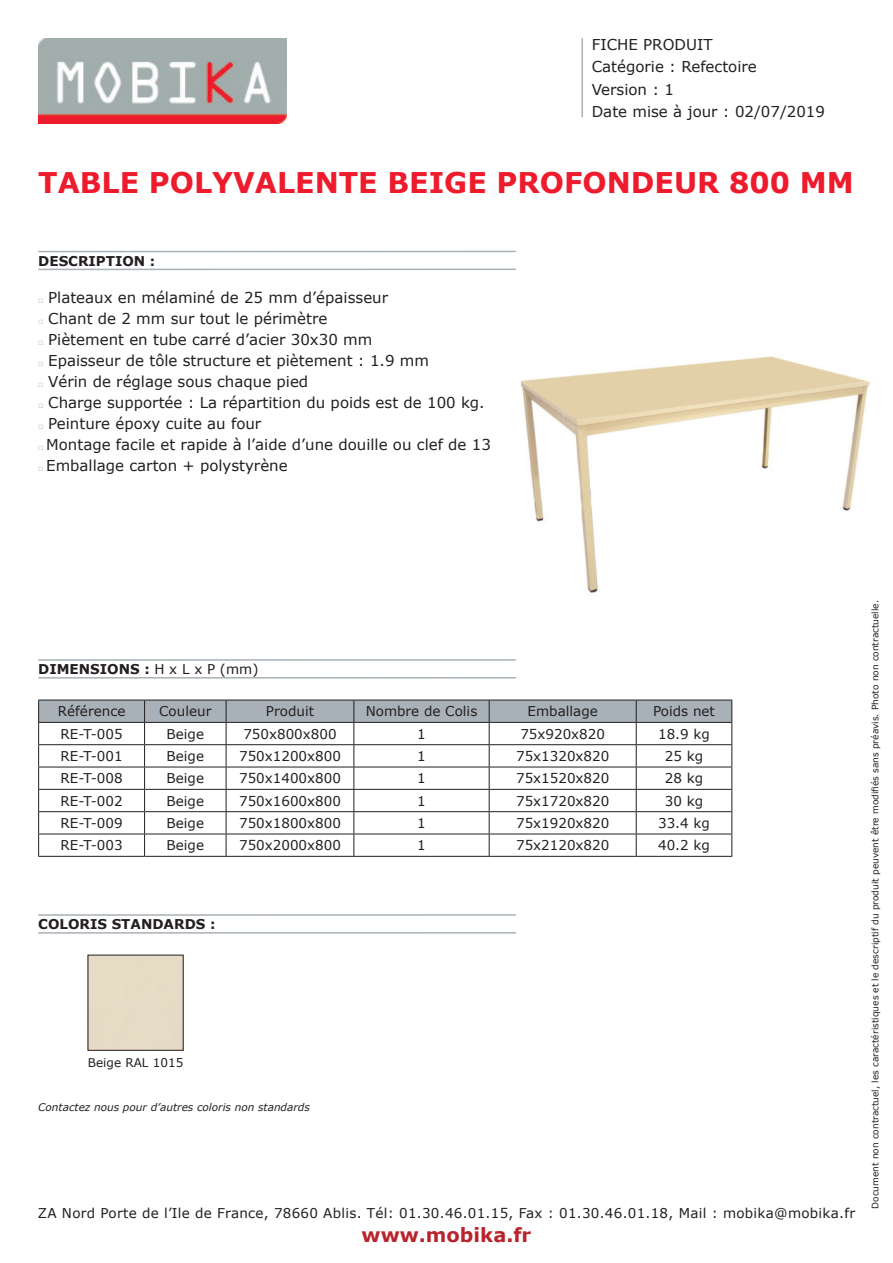
<style>
.page{position:relative;width:893px;height:1263px;background:#fff}
.page>*{position:absolute;margin:0;border:0;box-sizing:border-box;transform-origin:0 0}
.t1{font:700 28.5px "Verdana";color:#ee1b2c}
.t2{font:700 19.5px "Verdana";color:#b9232c}
.t3{font:15px/22.5px "Verdana";color:#231f20}
.t4{font:13.5px "Verdana";color:#231f20}
.t5{font:13.5px "Verdana";letter-spacing:.02em;color:#231f20}
.t6{font:700 13.5px "Verdana";color:#231f20}
.t7{font:12px "Verdana";color:#231f20}
.t8{font:italic 10.5px "Verdana";color:#231f20}
.t9{font:9px "Verdana";color:#231f20}
.s1{font-family:"Arial";font-size:9px;color:#a8b1b7}
.s2{font-weight:400}
</style>
<div class="page">
<img style="left:38px;top:38px;width:248px;height:85px">
<hr style="left:38px;top:251px;width:478px;height:1px;background:#a8b1b7">
<hr style="left:38px;top:269px;width:478px;height:1px;background:#a8b1b7">
<hr style="left:581px;top:38px;width:2px;height:79px;background:#a8b1b7">
<hr style="left:38px;top:659px;width:478px;height:2px;background:#a8b1b7">
<hr style="left:38px;top:677px;width:478px;height:2px;background:#a8b1b7">
<hr style="left:38px;top:914px;width:478px;height:2px;background:#a8b1b7">
<hr style="left:38px;top:932px;width:478px;height:2px;background:#a8b1b7">
<div style="left:88px;top:955px;width:96px;height:96px;border:1px solid #231f20"></div>
<svg style="left:38px;top:700px;width:694px;height:156px"></svg>
<hr style="left:38px;top:856px;width:107px;height:1px;background:#231f20">
<hr style="left:145px;top:856px;width:81px;height:1px;background:#231f20">
<hr style="left:226px;top:856px;width:128px;height:1px;background:#231f20">
<hr style="left:354px;top:856px;width:135px;height:1px;background:#231f20">
<hr style="left:489px;top:856px;width:147px;height:1px;background:#231f20">
<hr style="left:636px;top:856px;width:96px;height:1px;background:#231f20">
<img style="left:520px;top:356px;width:350px;height:237px">
<p class="t3" style="left:592px;top:33px;width:167px">FICHE PRODUIT<br>Catégorie : Refectoire</p>
<p class="t3" style="left:592px;top:78px;width:84px">Version : 1</p>
<p class="t3" style="left:592px;top:100px;width:235px">Date mise à jour : 02/07/2019</p>
<p class="t1" style="left:38px;top:162px;width:817px">TABLE POLYVALENTE BEIGE PROFONDEUR 800 MM</p>
<p class="t6" style="left:38px;top:251px;width:119px">DESCRIPTION :</p>
<p class="t3" style="left:38px;top:286px;width:351px"><span class="s1">□</span> Plateaux en mélaminé de 25 mm d’épaisseur</p>
<p class="t3" style="left:38px;top:307px;width:291px"><span class="s1">□</span> Chant de 2 mm sur tout le périmètre</p>
<p class="t3" style="left:38px;top:328px;width:336px"><span class="s1">□</span> Piètement en tube carré d’acier 30x30 mm</p>
<p class="t3" style="left:38px;top:349px;width:392px"><span class="s1">□</span> Epaisseur de tôle structure et piètement : 1.9 mm</p>
<p class="t3" style="left:38px;top:370px;width:272px"><span class="s1">□</span> Vérin de réglage sous chaque pied</p>
<p class="t3" style="left:38px;top:391px;width:448px"><span class="s1">□</span> Charge supportée : La répartition du poids est de 100 kg.</p>
<p class="t3" style="left:38px;top:412px;width:225px"><span class="s1">□</span> Peinture époxy cuite au four</p>
<p class="t3" style="left:38px;top:433px;width:454px"><span class="s1">□</span> Montage facile et rapide à l’aide d’une douille ou clef de 13</p>
<p class="t3" style="left:38px;top:454px;width:251px"><span class="s1">□</span> Emballage carton + polystyrène</p>
<p class="t6" style="left:38px;top:659px;width:222px">DIMENSIONS : <span class="s2">H x L x P (mm)</span></p>
<p class="t4" style="left:58px;top:702px;width:69px">Référence</p>
<p class="t4" style="left:159px;top:702px;width:54px">Couleur</p>
<p class="t4" style="left:266px;top:702px;width:50px">Produit</p>
<p class="t4" style="left:366px;top:702px;width:113px">Nombre de Colis</p>
<p class="t4" style="left:528px;top:702px;width:72px">Emballage</p>
<p class="t4" style="left:653px;top:702px;width:63px">Poids net</p>
<p class="t4" style="left:60px;top:724px;width:64px">RE-T-005</p>
<p class="t4" style="left:167px;top:724px;width:39px">Beige</p>
<p class="t4" style="left:243px;top:724px;width:95px">750x800x800</p>
<p class="t4" style="left:417px;top:724px;width:10px">1</p>
<p class="t4" style="left:520px;top:724px;width:86px">75x920x820</p>
<p class="t4" style="left:658px;top:724px;width:53px">18.9 kg</p>
<p class="t4" style="left:60px;top:747px;width:64px">RE-T-001</p>
<p class="t4" style="left:167px;top:747px;width:39px">Beige</p>
<p class="t4" style="left:239px;top:747px;width:103px">750x1200x800</p>
<p class="t4" style="left:417px;top:747px;width:10px">1</p>
<p class="t4" style="left:516px;top:747px;width:95px">75x1320x820</p>
<p class="t4" style="left:665px;top:747px;width:40px">25 kg</p>
<p class="t4" style="left:60px;top:769px;width:64px">RE-T-008</p>
<p class="t4" style="left:167px;top:769px;width:39px">Beige</p>
<p class="t4" style="left:239px;top:769px;width:103px">750x1400x800</p>
<p class="t4" style="left:417px;top:769px;width:10px">1</p>
<p class="t4" style="left:516px;top:769px;width:95px">75x1520x820</p>
<p class="t4" style="left:665px;top:769px;width:40px">28 kg</p>
<p class="t4" style="left:60px;top:791px;width:64px">RE-T-002</p>
<p class="t4" style="left:167px;top:791px;width:39px">Beige</p>
<p class="t4" style="left:239px;top:791px;width:103px">750x1600x800</p>
<p class="t4" style="left:417px;top:791px;width:10px">1</p>
<p class="t4" style="left:516px;top:791px;width:95px">75x1720x820</p>
<p class="t4" style="left:665px;top:791px;width:40px">30 kg</p>
<p class="t4" style="left:60px;top:814px;width:64px">RE-T-009</p>
<p class="t4" style="left:167px;top:814px;width:39px">Beige</p>
<p class="t4" style="left:239px;top:814px;width:103px">750x1800x800</p>
<p class="t4" style="left:417px;top:814px;width:10px">1</p>
<p class="t4" style="left:516px;top:814px;width:95px">75x1920x820</p>
<p class="t4" style="left:658px;top:814px;width:53px">33.4 kg</p>
<p class="t4" style="left:60px;top:836px;width:64px">RE-T-003</p>
<p class="t4" style="left:167px;top:836px;width:39px">Beige</p>
<p class="t4" style="left:239px;top:836px;width:103px">750x2000x800</p>
<p class="t4" style="left:417px;top:836px;width:10px">1</p>
<p class="t4" style="left:516px;top:836px;width:95px">75x2120x820</p>
<p class="t4" style="left:658px;top:836px;width:53px">40.2 kg</p>
<p class="t6" style="left:38px;top:914px;width:179px">COLORIS STANDARDS :</p>
<p class="t7" style="left:88px;top:1055px;width:97px">Beige RAL 1015</p>
<p class="t8" style="left:38px;top:1100px;width:273px">Contactez nous pour d’autres coloris non standards</p>
<p class="t5" style="left:38px;top:1204px;width:819px">ZA Nord Porte de l’Ile de France, 78660 Ablis. Tél: 01.30.46.01.15, Fax : 01.30.46.01.18, Mail : mobika@mobika.fr</p>
<p class="t2" style="left:362px;top:1221px;width:171px">www.mobika.fr</p>
<p class="t9" style="left:869px;top:1208px;width:610px;rotate:-90deg">Document non contractuel, les caractéristiques et le descriptif du produit peuvent être modifiés sans préavis. Photo non contractuelle.</p>
</div>
